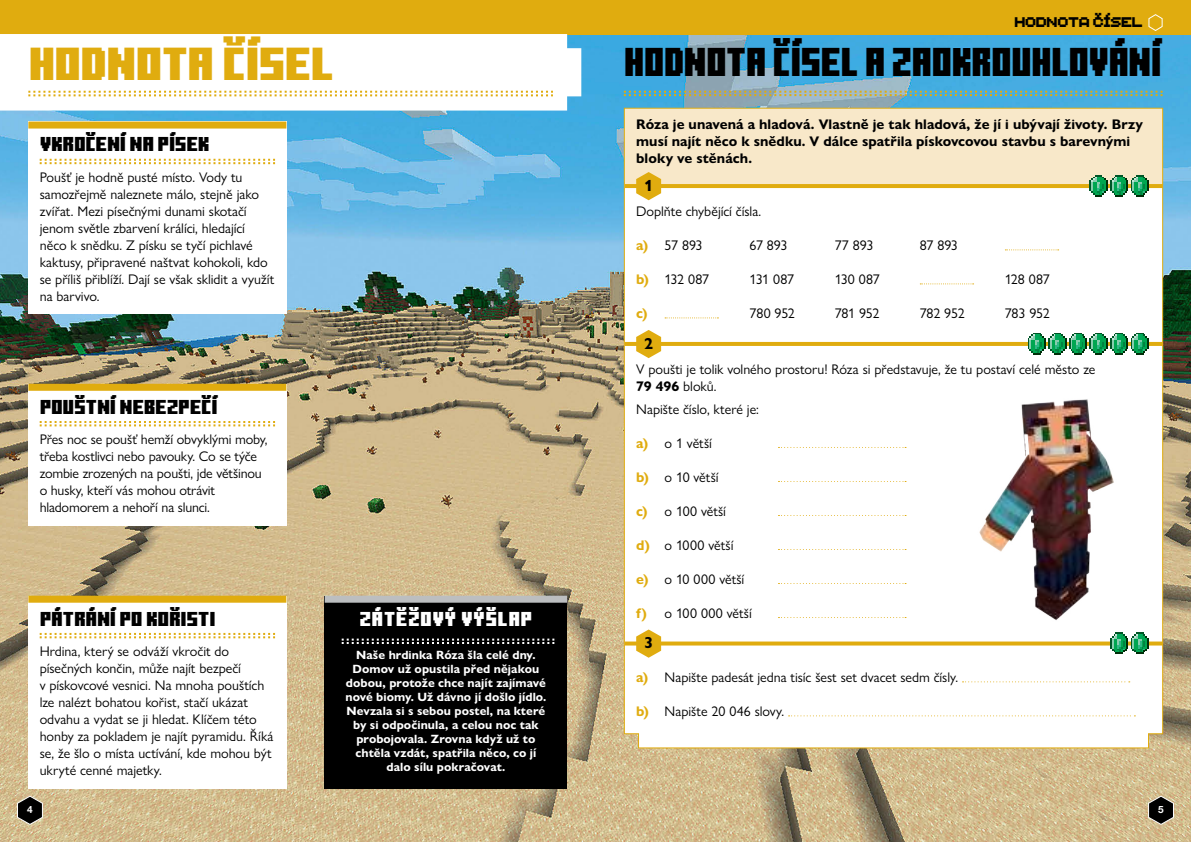
<style>
.page{position:relative;width:1191px;height:842px;background:#fff}
.page>*{position:absolute;margin:0;border:0;box-sizing:border-box;transform-origin:0 0}
.t1{font:46px "Minecraft Ten Art D";letter-spacing:-.025em;color:#e0ac0f}
.t2{font:40px "Minecraft Ten Art D";letter-spacing:-.025em;color:#000;scale:.88 1}
.t3{font:20px "Minecraft Ten Art D";letter-spacing:-.015em;color:#000}
.t4{font:20px "Minecraft Ten Art D";letter-spacing:.02em;color:#fff}
.t5{font:700 16px "Gill Sans Nova";color:#000}
.t6{font:14px/17px "Gill Sans Nova";letter-spacing:-.005em;color:#000}
.t7{font:700 14px/17px "Gill Sans Nova";letter-spacing:.005em;color:#000}
.t8{font:700 14px "Minecraft Five";letter-spacing:-.015em;color:#000}
.t9{font:700 14px "Gill Sans Nova";color:#e0ac0f}
.t10{font:700 12px/14px "Gill Sans Nova";letter-spacing:.005em;color:#fff;text-align:center}
.t11{font:700 10px "Helvetica Neue LT Pro";color:#fff}
.s1{font-weight:700;color:#e0ac0f}
.s2{font-weight:700}
</style>
<div class="page">
<img style="left:0;top:34px;width:1191px;height:808px">
<div style="left:0;top:0;width:1191px;height:34px;background:#e0ac0f"></div>
<svg style="left:623px;top:107px;width:540px;height:642px"></svg>
<svg style="left:624px;top:91px;width:538px;height:5px;background:#89ad9a"></svg>
<svg style="left:1148px;top:14px;width:15px;height:17px"></svg>
<svg style="left:0;top:34px;width:581px;height:77px"></svg>
<div style="left:28px;top:596px;width:258px;height:192px;background:#fff"></div>
<div style="left:28px;top:596px;width:258px;height:7px;background:#e0ac0f"></div>
<svg style="left:40px;top:633px;width:235px;height:5px"></svg>
<svg style="left:28px;top:91px;width:525px;height:5px"></svg>
<div style="left:28px;top:122px;width:258px;height:192px;background:#fff"></div>
<div style="left:28px;top:122px;width:258px;height:7px;background:#e0ac0f"></div>
<svg style="left:40px;top:159px;width:235px;height:5px"></svg>
<svg style="left:17px;top:795px;width:27px;height:30px"></svg>
<svg style="left:1147px;top:795px;width:27px;height:30px"></svg>
<div style="left:28px;top:384px;width:258px;height:142px;background:#fff"></div>
<div style="left:28px;top:384px;width:258px;height:7px;background:#e0ac0f"></div>
<svg style="left:40px;top:421px;width:235px;height:5px"></svg>
<div style="left:325px;top:596px;width:242px;height:192px;background:#000"></div>
<div style="left:325px;top:596px;width:242px;height:7px;background:#bcbec0"></div>
<svg style="left:342px;top:639px;width:212px;height:5px"></svg>
<img style="left:967px;top:395px;width:153px;height:231px">
<p class="t8" style="left:1014px;top:11px;width:130px">HODNOTA ČÍSEL</p>
<h1 class="t1" style="left:28px;top:36px;width:308px">HODNOTA ČÍSEL</h1>
<h2 class="t2" style="left:624px;top:38px;width:612px">HODNOTA ČÍSEL A ZAOKROUHLOVÁNÍ</h2>
<h3 class="t3" style="left:40px;top:132px;width:171px">VKROČENÍ NA PÍSEK</h3>
<p class="t6" style="left:40px;top:168px;width:236px">Poušť je hodně pusté místo. Vody tu samozřejmě naleznete málo, stejně jako zvířat. Mezi písečnými dunami skotačí jenom světle zbarvení králíci, hledající něco k snědku. Z písku se tyčí pichlavé kaktusy, připravené naštvat kohokoli, kdo se příliš přiblíží. Dají se však sklidit a využít na barvivo.</p>
<h3 class="t3" style="left:40px;top:394px;width:179px">POUŠTNÍ NEBEZPEČÍ</h3>
<p class="t6" style="left:40px;top:431px;width:229px">Přes noc se poušť hemží obvyklými moby, třeba kostlivci nebo pavouky. Co se týče zombie zrozených na poušti, jde většinou o husky, kteří vás mohou otrávit hladomorem a nehoří na slunci.</p>
<h3 class="t3" style="left:40px;top:606px;width:177px">PÁTRÁNÍ PO KOŘISTI</h3>
<p class="t6" style="left:40px;top:643px;width:235px">Hrdina, který se odváží vkročit do písečných končin, může najít bezpečí<br>v pískovcové vesnici. Na mnoha pouštích lze nalézt bohatou kořist, stačí ukázat odvahu a vydat se ji hledat. Klíčem této honby za pokladem je najít pyramidu. Říká se, že šlo o místa uctívání, kde mohou být ukryté cenné majetky.</p>
<h3 class="t4" style="left:359px;top:606px;width:174px">ZÁTĚŽOVÝ VÝŠLAP</h3>
<p class="t10" style="left:345px;top:648px;width:202px">Naše hrdinka Róza šla celé dny.<br>Domov už opustila před nějakou dobou, protože chce najít zajímavé nové biomy. Už dávno jí došlo jídlo.<br>Nevzala si s sebou postel, na které by si odpočinula, a celou noc tak probojovala. Zrovna když už to chtěla vzdát, spatřila něco, co jí dalo sílu pokračovat.</p>
<p class="t7" style="left:636px;top:116px;width:508px">Róza je unavená a hladová. Vlastně je tak hladová, že jí i ubývají životy. Brzy musí najít něco k snědku. V dálce spatřila pískovcovou stavbu s barevnými bloky ve stěnách.</p>
<p class="t5" style="left:644px;top:176px;width:11px">1</p>
<p class="t6" style="left:636px;top:203px;width:127px">Doplňte chybějící čísla.</p>
<p class="t6" style="left:636px;top:237px;width:68px"><span class="s1">a)</span> 57 893</p>
<p class="t6" style="left:749px;top:237px;width:39px">67 893</p>
<p class="t6" style="left:834px;top:237px;width:40px">77 893</p>
<p class="t6" style="left:919px;top:237px;width:40px">87 893</p>
<p class="t6" style="left:636px;top:271px;width:75px"><span class="s1">b)</span> 132 087</p>
<p class="t6" style="left:749px;top:271px;width:46px">131 087</p>
<p class="t6" style="left:834px;top:271px;width:47px">130 087</p>
<p class="t6" style="left:1004px;top:271px;width:47px">128 087</p>
<p class="t9" style="left:636px;top:305px;width:13px">c)</p>
<p class="t6" style="left:749px;top:305px;width:47px">780 952</p>
<p class="t6" style="left:834px;top:305px;width:46px">781 952</p>
<p class="t6" style="left:919px;top:305px;width:46px">782 952</p>
<p class="t6" style="left:1004px;top:305px;width:46px">783 952</p>
<p class="t5" style="left:644px;top:333px;width:11px">2</p>
<p class="t6" style="left:636px;top:361px;width:461px">V poušti je tolik volného prostoru! Róza si představuje, že tu postaví celé město ze<br><span class="s2">79 496</span> bloků.</p>
<p class="t6" style="left:636px;top:401px;width:124px">Napište číslo, které je:</p>
<p class="t6" style="left:636px;top:435px;width:77px"><span class="s1">a)</span> o 1 větší</p>
<p class="t6" style="left:636px;top:469px;width:84px"><span class="s1">b)</span> o 10 větší</p>
<p class="t6" style="left:636px;top:503px;width:91px"><span class="s1">c)</span> o 100 větší</p>
<p class="t6" style="left:636px;top:537px;width:99px"><span class="s1">d)</span> o 1000 větší</p>
<p class="t6" style="left:636px;top:571px;width:110px"><span class="s1">e)</span> o 10 000 větší</p>
<p class="t6" style="left:636px;top:605px;width:117px"><span class="s1">f)</span> o 100 000 větší</p>
<p class="t5" style="left:644px;top:633px;width:11px">3</p>
<p class="t6" style="left:636px;top:669px;width:323px"><span class="s1">a)</span> Napište padesát jedna tisíc šest set dvacet sedm čísly.</p>
<p class="t6" style="left:636px;top:703px;width:149px"><span class="s1">b)</span> Napište 20 046 slovy.</p>
<p class="t11" style="left:27px;top:803px;width:7px">4</p>
<p class="t11" style="left:1158px;top:803px;width:7px">5</p>
</div>
